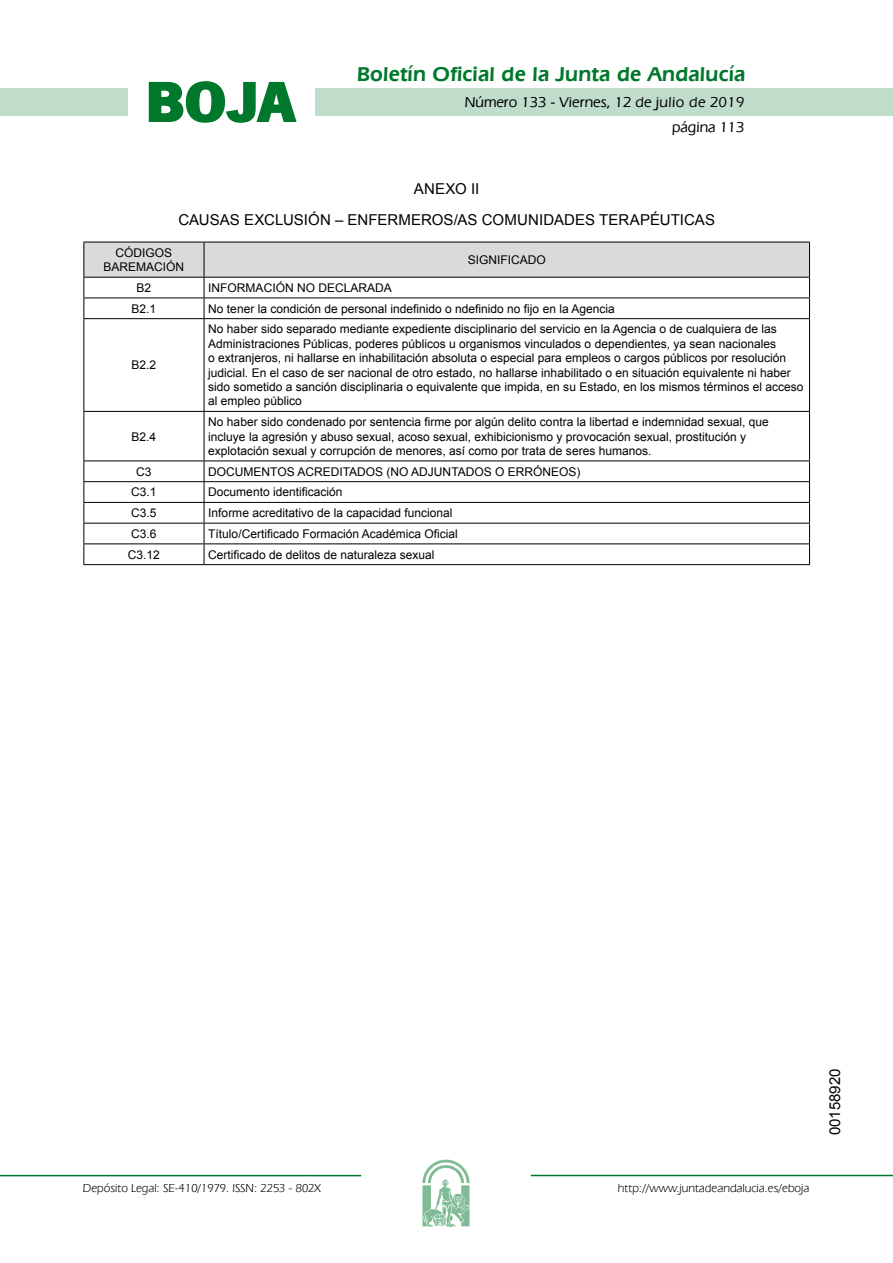
<style>
.page{position:relative;width:893px;height:1263px;background:#fff}
.page>*{position:absolute;margin:0;border:0;box-sizing:border-box;transform-origin:0 0}
.t1{font:700 57.75px "News Got T";color:#00782c;scale:1.14 1}
.t2{font:600 21px "Eras IT Cby BT";letter-spacing:.01em;color:#00782c}
.t3{font:15px/30.8px "Arial";color:#000;text-align:center}
.t4{font:500 15px/24.5px "Eras IT Cby BT";color:#000;text-align:right}
.t5{font:12px/14.4px "Arial";color:#000}
.t6{font:12px "Eras IT Cby BT";color:#000}
</style>
<div class="page">
<div style="left:315px;top:88px;width:577px;height:28px;background:#bfddca"></div>
<div style="left:0;top:88px;width:128px;height:28px;background:#bfddca"></div>
<hr style="left:0;top:1175px;width:361px;height:1px;background:#00782c">
<svg style="left:422px;top:1159px;width:47px;height:68px"></svg>
<hr style="left:531px;top:1175px;width:361px;height:1px;background:#00782c">
<svg style="left:148px;top:81px;width:149px;height:42px"></svg>
<svg style="left:83px;top:243px;width:727px;height:75px"></svg>
<hr style="left:83px;top:318px;width:121px;height:1px;background:#000">
<hr style="left:83px;top:319px;width:1px;height:92px;background:#000">
<hr style="left:204px;top:318px;width:605px;height:1px;background:#000">
<hr style="left:204px;top:319px;width:1px;height:92px;background:#000">
<hr style="left:809px;top:319px;width:1px;height:92px;background:#000">
<hr style="left:83px;top:411px;width:121px;height:1px;background:#000">
<hr style="left:83px;top:412px;width:1px;height:49px;background:#000">
<hr style="left:204px;top:411px;width:605px;height:1px;background:#000">
<hr style="left:204px;top:412px;width:1px;height:49px;background:#000">
<hr style="left:809px;top:412px;width:1px;height:49px;background:#000">
<hr style="left:83px;top:461px;width:121px;height:1px;background:#000">
<hr style="left:204px;top:461px;width:605px;height:1px;background:#000">
<hr style="left:83px;top:481px;width:121px;height:1px;background:#000">
<hr style="left:204px;top:481px;width:605px;height:1px;background:#000">
<hr style="left:83px;top:502px;width:121px;height:1px;background:#000">
<hr style="left:204px;top:502px;width:605px;height:1px;background:#000">
<hr style="left:83px;top:523px;width:121px;height:1px;background:#000">
<hr style="left:204px;top:523px;width:605px;height:1px;background:#000">
<hr style="left:83px;top:544px;width:121px;height:1px;background:#000">
<svg style="left:83px;top:461px;width:1px;height:103px"></svg>
<hr style="left:204px;top:544px;width:605px;height:1px;background:#000">
<svg style="left:204px;top:461px;width:1px;height:103px"></svg>
<svg style="left:809px;top:461px;width:1px;height:103px"></svg>
<hr style="left:83px;top:564px;width:121px;height:1px;background:#000">
<hr style="left:204px;top:564px;width:605px;height:1px;background:#000">
<hr style="left:83px;top:242px;width:121px;height:1px;background:#000">
<hr style="left:83px;top:242px;width:1px;height:35px;background:#000">
<hr style="left:204px;top:242px;width:605px;height:1px;background:#000">
<hr style="left:204px;top:242px;width:1px;height:35px;background:#000">
<hr style="left:809px;top:242px;width:1px;height:35px;background:#000">
<hr style="left:83px;top:277px;width:121px;height:1px;background:#000">
<hr style="left:204px;top:277px;width:605px;height:1px;background:#000">
<h1 class="t1" style="left:145px;top:68px;width:133px">BOJA</h1>
<h2 class="t2" style="left:357px;top:62px;width:390px">Boletín Oficial de la Junta de Andalucía</h2>
<p class="t4" style="left:465px;top:90px;width:281px">Número 133 - Viernes, 12 de julio de 2019 página 113</p>
<p class="t3" style="left:178px;top:173px;width:538px">ANEXO II<br>CAUSAS EXCLUSIÓN – ENFERMEROS/AS COMUNIDADES TERAPéUTICAS</p>
<p class="t5" style="left:104px;top:246px;width:82px;text-align:center">CÓDIGOS<br>BAREMACIÓN</p>
<p class="t5" style="left:468px;top:253px;width:80px">SIGNIFICADO</p>
<p class="t5" style="left:137px;top:281px;width:16px">B2</p>
<p class="t5" style="left:208px;top:281px;width:185px">INFORMACIÓN NO DECLARADA</p>
<p class="t5" style="left:132px;top:301px;width:26px">B2.1</p>
<p class="t5" style="left:208px;top:301px;width:408px">No tener la condición de personal indefinido o ndefinido no fijo en la Agencia</p>
<p class="t5" style="left:132px;top:358px;width:26px">B2.2</p>
<p class="t5" style="left:132px;top:429px;width:26px">B2.4</p>
<p class="t5" style="left:208px;top:322px;width:596px">No haber sido separado mediante expediente disciplinario del servicio en la Agencia o de cualquiera de las Administraciones Públicas, poderes públicos u organismos vinculados o dependientes, ya sean nacionales<br>o extranjeros, ni hallarse en inhabilitación absoluta o especial para empleos o cargos públicos por resolución judicial. En el caso de ser nacional de otro estado, no hallarse inhabilitado o en situación equivalente ni haber sido sometido a sanción disciplinaria o equivalente que impida, en su Estado, en los mismos términos el acceso al empleo público</p>
<p class="t5" style="left:208px;top:415px;width:562px">No haber sido condenado por sentencia firme por algún delito contra la libertad e indemnidad sexual, que incluye la agresión y abuso sexual, acoso sexual, exhibicionismo y provocación sexual, prostitución y explotación sexual y corrupción de menores, así como por trata de seres humanos.</p>
<p class="t5" style="left:136px;top:464px;width:17px">C3</p>
<p class="t5" style="left:208px;top:464px;width:374px">DOCUMENTOS ACREDITADOS (NO ADJUNTADOS O ERRÓNEOS)</p>
<p class="t5" style="left:131px;top:485px;width:27px">C3.1</p>
<p class="t5" style="left:208px;top:485px;width:136px">Documento identificación</p>
<p class="t5" style="left:131px;top:506px;width:27px">C3.5</p>
<p class="t5" style="left:208px;top:506px;width:246px">Informe acreditativo de la capacidad funcional</p>
<p class="t5" style="left:131px;top:527px;width:27px">C3.6</p>
<p class="t5" style="left:208px;top:527px;width:251px">Título/Certificado Formación Académica Oficial</p>
<p class="t5" style="left:128px;top:547px;width:34px">C3.12</p>
<p class="t5" style="left:208px;top:547px;width:228px">Certificado de delitos de naturaleza sexual</p>
<p class="t6" style="left:83px;top:1181px;width:239px">Depósito Legal: SE-410/1979. ISSN: 2253 - 802X</p>
<p class="t6" style="left:618px;top:1181px;width:193px">http://www.juntadeandalucia.es/eboja</p>
<p class="t3" style="left:819px;top:1135px;width:68px;rotate:-90deg">00158920</p>
</div>
